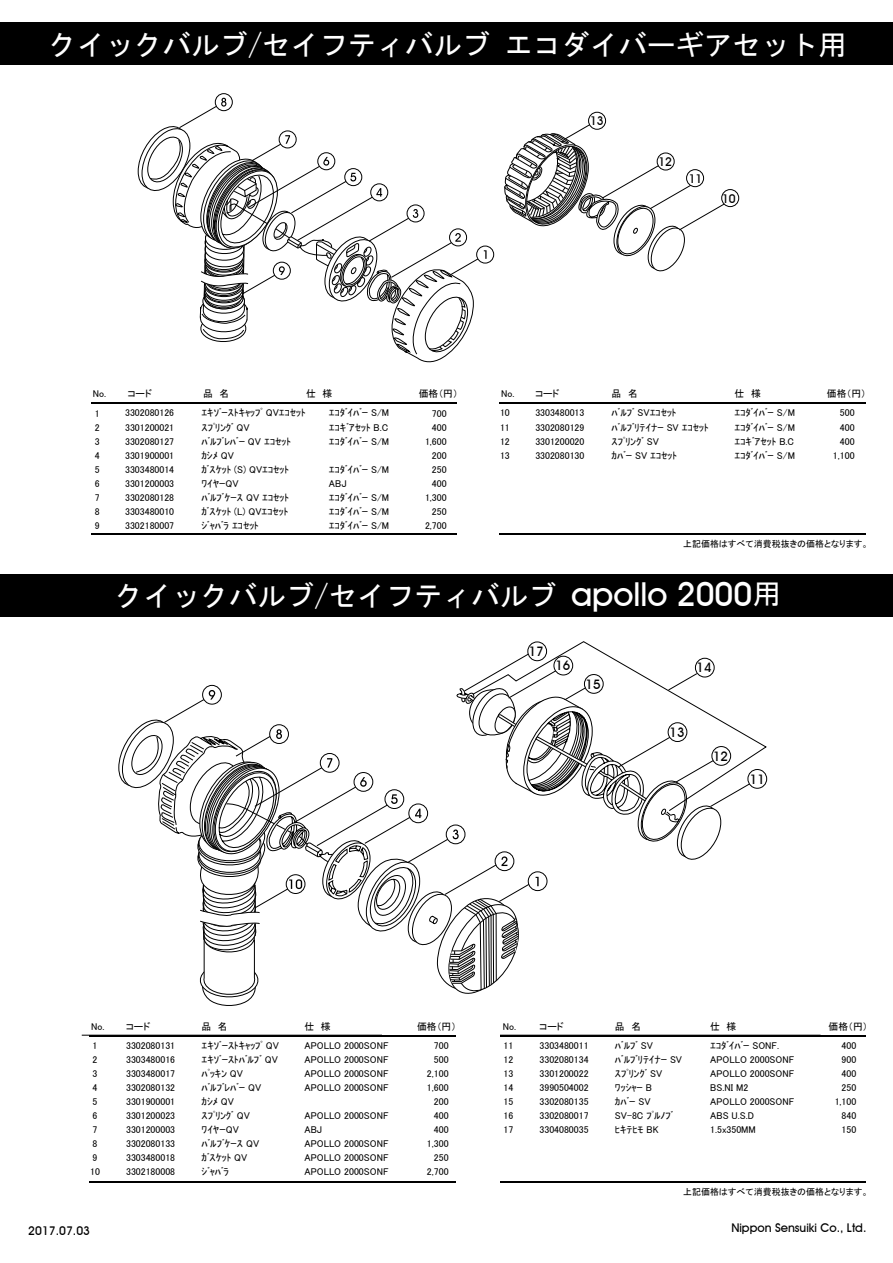
<style>
.page{position:relative;width:893px;height:1263px;background:#fff}
.page>*{position:absolute;margin:0;border:0;box-sizing:border-box;transform-origin:0 0}
.t1{font:28.5px "MS Gothic";color:#fff}
.t2{font:500 13.05px "Avant Garde IT Cby BT";color:#000}
.t3{font:500 12px "Avant Garde IT Cby BT";color:#000}
.t4{font:9.9px/14.1px "MS P Gothic";color:#000;text-align:justify}
.t5{font:9px "MS P Gothic";color:#000}
.s1{font-family:"Avant Garde IT Cby BT";font-weight:500;font-size:33px}
</style>
<div class="page">
<div style="left:476px;top:246px;width:18px;height:17px;border:1px solid #000;border-radius:50%"></div>
<svg style="left:504px;top:120px;width:223px;height:152px"></svg>
<div style="left:722px;top:190px;width:17px;height:17px;background:#fff;border-radius:50%"></div>
<div style="left:721px;top:189px;width:18px;height:18px;border:1px solid #000;border-radius:50%"></div>
<div style="left:686px;top:170px;width:18px;height:17px;background:#fff;border-radius:50%"></div>
<div style="left:686px;top:169px;width:18px;height:18px;border:1px solid #000;border-radius:50%"></div>
<div style="left:657px;top:153px;width:17px;height:17px;background:#fff;border-radius:50%"></div>
<div style="left:657px;top:153px;width:18px;height:17px;border:1px solid #000;border-radius:50%"></div>
<div style="left:589px;top:112px;width:17px;height:17px;background:#fff;border-radius:50%"></div>
<div style="left:588px;top:112px;width:18px;height:18px;border:1px solid #000;border-radius:50%"></div>
<div style="left:215px;top:93px;width:18px;height:18px;border:1px solid #000;border-radius:50%"></div>
<svg style="left:138px;top:98px;width:349px;height:265px"></svg>
<div style="left:0;top:22px;width:893px;height:42px;background:#000"></div>
<svg style="left:118px;top:684px;width:604px;height:322px"></svg>
<svg style="left:472px;top:641px;width:295px;height:171px"></svg>
<div style="left:712px;top:746px;width:19px;height:19px;background:#fff;border-radius:50%"></div>
<div style="left:711px;top:746px;width:20px;height:20px;border:1px solid #000;border-radius:50%"></div>
<div style="left:668px;top:723px;width:19px;height:18px;background:#fff;border-radius:50%"></div>
<div style="left:668px;top:722px;width:19px;height:20px;border:1px solid #000;border-radius:50%"></div>
<div style="left:695px;top:658px;width:19px;height:19px;background:#fff;border-radius:50%"></div>
<div style="left:695px;top:658px;width:20px;height:19px;border:1px solid #000;border-radius:50%"></div>
<div style="left:584px;top:674px;width:19px;height:19px;background:#fff;border-radius:50%"></div>
<div style="left:584px;top:674px;width:20px;height:20px;border:1px solid #000;border-radius:50%"></div>
<div style="left:554px;top:656px;width:19px;height:19px;background:#fff;border-radius:50%"></div>
<div style="left:554px;top:656px;width:19px;height:19px;border:1px solid #000;border-radius:50%"></div>
<div style="left:528px;top:642px;width:19px;height:19px;background:#fff;border-radius:50%"></div>
<div style="left:527px;top:641px;width:20px;height:20px;border:1px solid #000;border-radius:50%"></div>
<div style="left:0;top:574px;width:893px;height:42px;background:#000"></div>
<hr style="left:91px;top:403px;width:366px;height:1px;background:#000">
<hr style="left:91px;top:533px;width:366px;height:1px;background:#000">
<hr style="left:499px;top:403px;width:366px;height:1px;background:#000">
<hr style="left:499px;top:533px;width:366px;height:1px;background:#000">
<hr style="left:82px;top:1035px;width:299px;height:1px;background:#000">
<hr style="left:89px;top:1035px;width:366px;height:1px;background:#000">
<hr style="left:500px;top:1035px;width:366px;height:1px;background:#000">
<hr style="left:89px;top:1181px;width:366px;height:1px;background:#000">
<hr style="left:500px;top:1181px;width:366px;height:1px;background:#000">
<h1 class="t1" style="left:49px;top:30px;width:799px">クイックバルブ/セイフティバルブ エコダイバーギアセット用</h1>
<p class="t3" style="left:590px;top:113px;width:15px">13</p>
<p class="t3" style="left:658px;top:154px;width:15px">12</p>
<p class="t3" style="left:689px;top:171px;width:15px">11</p>
<p class="t3" style="left:722px;top:191px;width:15px">10</p>
<p class="t4" style="left:93px;top:386px;width:61px">No. コード</p>
<p class="t4" style="left:203px;top:386px;width:28px">品　名</p>
<p class="t4" style="left:306px;top:386px;width:28px">仕　様</p>
<p class="t4" style="left:419px;top:386px;width:41px">価格（円）</p>
<p class="t4" style="left:501px;top:386px;width:60px">No. コード</p>
<p class="t4" style="left:612px;top:386px;width:28px">品　名</p>
<p class="t4" style="left:735px;top:386px;width:28px">仕　様</p>
<p class="t4" style="left:827px;top:386px;width:41px">価格（円）</p>
<p class="t4" style="left:125px;top:406px;width:51px">3302080126<br>3301200021<br>3302080127<br>3301900001<br>3303480014<br>3301200003<br>3302080128<br>3303480010<br>3302180007</p>
<p class="t4" style="left:201px;top:406px;width:106px;text-align:left">ｴｷｿﾞｰｽﾄｷｬｯﾌﾟ QVｴｺｾｯﾄｽﾌﾟﾘﾝｸﾞ QV<br>ﾊﾞﾙﾌﾞﾚﾊﾞｰ QV ｴｺｾｯﾄ<br>ｶｼﾒ QV<br>ｶﾞｽｹｯﾄ (S) QVｴｺｾｯﾄ<br>ﾜｲﾔｰQV<br>ﾊﾞﾙﾌﾞｹｰｽ QV ｴｺｾｯﾄ<br>ｶﾞｽｹｯﾄ (L) QVｴｺｾｯﾄ<br>ｼﾞｬﾊﾞﾗ ｴｺｾｯﾄ</p>
<p class="t4" style="left:329px;top:406px;width:62px">ｴｺﾀﾞｲﾊﾞｰ S/Mｴｺｷﾞｱｾｯﾄ B.Cｴｺﾀﾞｲﾊﾞｰ S/M</p>
<p class="t4" style="left:500px;top:406px;width:11px">10<br>11<br>12<br>13</p>
<p class="t4" style="left:535px;top:406px;width:51px">3303480013<br>3302080129<br>3301200020<br>3302080130</p>
<p class="t4" style="left:612px;top:406px;width:98px;text-align:left">ﾊﾞﾙﾌﾞ SVｴｺｾｯﾄ<br>ﾊﾞﾙﾌﾞﾘﾃｲﾅｰ SV ｴｺｾｯﾄｽﾌﾟﾘﾝｸﾞ SV<br>ｶﾊﾞｰ SV ｴｺｾｯﾄ</p>
<p class="t4" style="left:735px;top:406px;width:62px">ｴｺﾀﾞｲﾊﾞｰ S/Mｴｺﾀﾞｲﾊﾞｰ S/Mｴｺｷﾞｱｾｯﾄ B.Cｴｺﾀﾞｲﾊﾞｰ S/M</p>
<p class="t4" style="left:95px;top:406px;width:6px">1<br>2<br>3<br>4<br>5<br>6<br>7<br>8<br>9</p>
<p class="t4" style="left:425px;top:406px;width:23px;text-align:right">700<br>400<br>1,600<br>200<br>250<br>400<br>1,300<br>250<br>2,700</p>
<p class="t4" style="left:833px;top:406px;width:23px;text-align:right">500<br>400<br>400<br>1,100</p>
<p class="t4" style="left:329px;top:462px;width:62px;text-align:left">ｴｺﾀﾞｲﾊﾞｰ S/M<br>ABJ<br>ｴｺﾀﾞｲﾊﾞｰ S/Mｴｺﾀﾞｲﾊﾞｰ S/Mｴｺﾀﾞｲﾊﾞｰ S/M</p>
<p class="t5" style="left:683px;top:539px;width:187px">上記価格はすべて消費税抜きの価格となります。</p>
<h1 class="t1" style="left:115px;top:581px;width:667px">クイックバルブ/セイフティバルブ <span class="s1">apollo 2000</span>用</h1>
<h2 class="t2" style="left:529px;top:644px;width:16px">17</h2>
<h2 class="t2" style="left:555px;top:657px;width:16px">16</h2>
<h2 class="t2" style="left:586px;top:676px;width:16px">15</h2>
<h2 class="t2" style="left:697px;top:660px;width:16px">14</h2>
<h2 class="t2" style="left:669px;top:725px;width:16px">13</h2>
<h2 class="t2" style="left:713px;top:748px;width:16px">12</h2>
<h2 class="t2" style="left:750px;top:772px;width:16px">11</h2>
<p class="t4" style="left:91px;top:1019px;width:61px">No. コード</p>
<p class="t4" style="left:202px;top:1019px;width:28px">品　名</p>
<p class="t4" style="left:304px;top:1019px;width:28px">仕　様</p>
<p class="t4" style="left:417px;top:1019px;width:41px">価格（円）</p>
<p class="t4" style="left:503px;top:1019px;width:63px">No. コード</p>
<p class="t4" style="left:615px;top:1019px;width:28px">品　名</p>
<p class="t4" style="left:710px;top:1019px;width:28px">仕　様</p>
<p class="t4" style="left:828px;top:1019px;width:41px">価格（円）</p>
<p class="t4" style="left:504px;top:1038px;width:11px">11<br>12<br>13<br>14<br>15<br>16<br>17</p>
<p class="t4" style="left:539px;top:1038px;width:51px">3303480011<br>3302080134<br>3301200022<br>3990504002<br>3302080135<br>3302080017<br>3304080035</p>
<p class="t4" style="left:615px;top:1038px;width:69px;text-align:left">ﾊﾞﾙﾌﾞ SV<br>ﾊﾞﾙﾌﾞﾘﾃｲﾅｰ SVｽﾌﾟﾘﾝｸﾞ SV<br>ﾜｯｼｬｰ B<br>ｶﾊﾞｰ SV<br>SV-8C ﾌﾟﾙﾉﾌﾞ<br>ﾋｷﾃﾋﾓ BK</p>
<p class="t4" style="left:710px;top:1038px;width:85px;text-align:left">ｴｺﾀﾞｲﾊﾞｰ SONF.<br>APOLLO 2000SONF<br>APOLLO 2000SONF<br>BS.NI M2<br>APOLLO 2000SONF<br>ABS U.S.D<br>1.5x350MM</p>
<p class="t4" style="left:126px;top:1038px;width:51px">3302080131<br>3303480016<br>3303480017<br>3302080132<br>3301900001<br>3301200023<br>3301200003<br>3302080133<br>3303480018<br>3302180008</p>
<p class="t4" style="left:202px;top:1038px;width:79px;text-align:left">ｴｷｿﾞｰｽﾄｷｬｯﾌﾟ QVｴｷｿﾞｰｽﾄﾊﾞﾙﾌﾞ QVﾊﾟｯｷﾝ QV<br>ﾊﾞﾙﾌﾞﾚﾊﾞｰ QV<br>ｶｼﾒ QV<br>ｽﾌﾟﾘﾝｸﾞ QV<br>ﾜｲﾔｰQV<br>ﾊﾞﾙﾌﾞｹｰｽ QV<br>ｶﾞｽｹｯﾄ QV<br>ｼﾞｬﾊﾞﾗ</p>
<p class="t4" style="left:304px;top:1038px;width:85px">APOLLO 2000SONF APOLLO 2000SONF APOLLO 2000SONF APOLLO 2000SONF</p>
<p class="t4" style="left:90px;top:1038px;width:11px;text-align:left">1<br>2<br>3<br>4<br>5<br>6<br>7<br>8<br>9<br>10</p>
<p class="t4" style="left:427px;top:1038px;width:23px;text-align:right">700<br>500<br>2,100<br>1,600<br>200<br>400<br>400<br>1,300<br>250<br>2,700</p>
<p class="t4" style="left:835px;top:1038px;width:23px;text-align:right">400<br>900<br>400<br>250<br>1,100<br>840<br>150</p>
<p class="t4" style="left:304px;top:1108px;width:85px;text-align:left">APOLLO 2000SONF<br>ABJ<br>APOLLO 2000SONF<br>APOLLO 2000SONF<br>APOLLO 2000SONF</p>
<p class="t5" style="left:683px;top:1187px;width:187px">上記価格はすべて消費税抜きの価格となります。</p>
<p class="t3" style="left:28px;top:1223px;width:63px">2017.07.03</p>
<p class="t3" style="left:731px;top:1221px;width:137px">Nippon Sensuiki Co., Ltd.</p>
</div>
